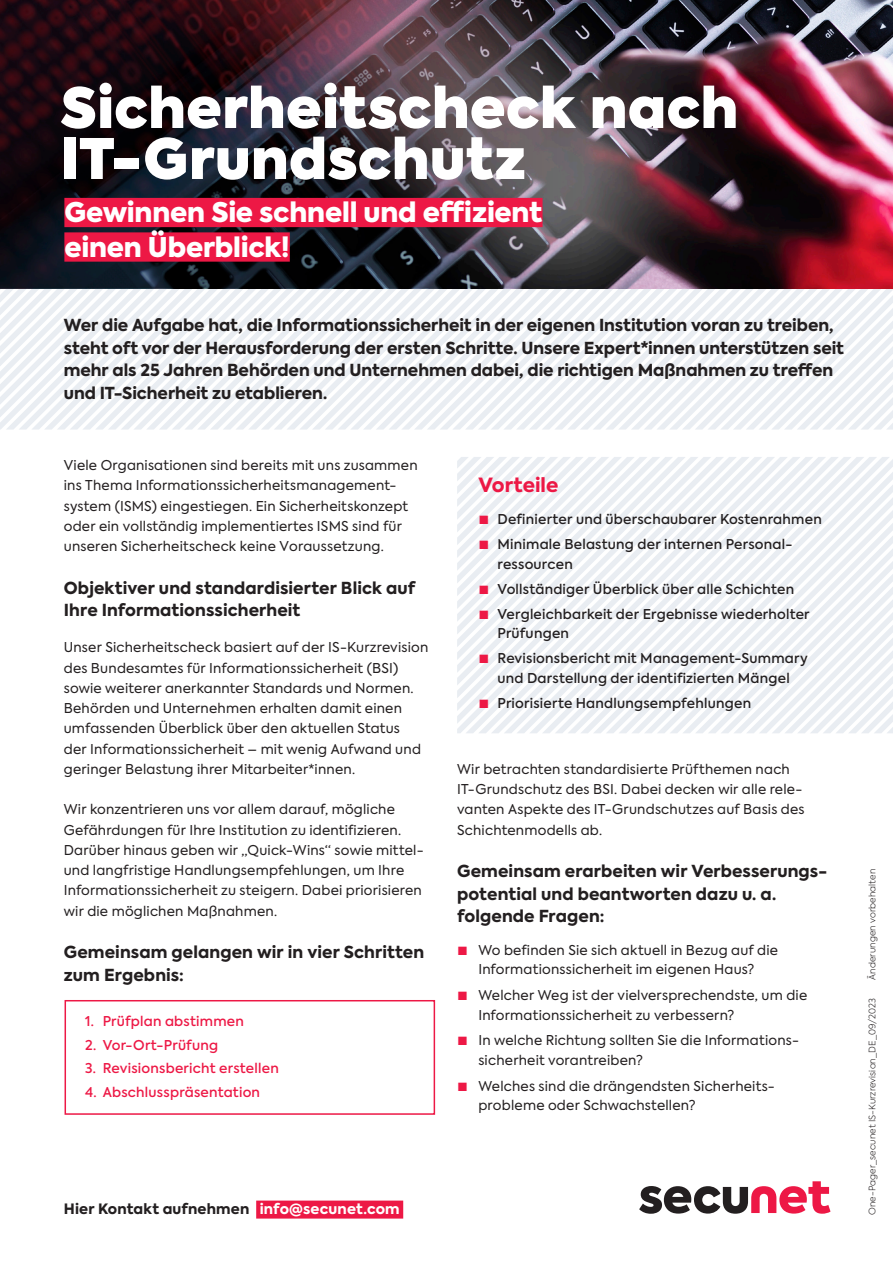
<style>
.page{position:relative;width:893px;height:1263px;background:#fff}
.page>*{position:absolute;margin:0;border:0;box-sizing:border-box;transform-origin:0 0}
.Subline_Versal{font:800 55.5px/51px "Axiforma";letter-spacing:.005em;color:#fff}
.Subline_Versal-2{font:900 27px "Axiforma";letter-spacing:-.005em;color:#fff}
.SL_Axiforma_Fliesstext{font:800 19.5px "Axiforma";letter-spacing:.005em;color:#ed1845}
.Einleitung_Axiforma_11PT{font:800 16.5px/22.5px "Axiforma";color:#231f20}
.Fliesstext_10PT{font:800 14.25px "Axiforma";letter-spacing:.015em;color:#231f20}
.Fliesstext_9_5{font:800 14.25px "Axiforma";letter-spacing:.01em;color:#fff}
.Einleitung_Axiforma_11PT-2{font:13.5px/20.2px "Axiforma";letter-spacing:.015em;color:#231f20}
.t1{font:500 13.5px/19.5px "Axiforma";letter-spacing:.015em;color:#231f20}
.Fliesstext_9{font:13.5px/20.2px "Axiforma";letter-spacing:.015em;color:#231f20}
.Fliesstext_9-2{font:500 13.5px "Axiforma";letter-spacing:.015em;color:#ed1845}
.Tabellen_7_Pt{font:300 9px "Axiforma";letter-spacing:.01em;color:#231f20}
.s1{font-family:"Arial";font-weight:400;font-size:18px;color:#ed1845}
.s2{font-family:"Arial";font-size:18px;color:#ed1845}
</style>
<div class="page">
<div style="left:65px;top:1000px;width:370px;height:115px;background:#fff;border:2px solid #ed1845"></div>
<svg style="left:0;top:288px;width:893px;height:142px"></svg>
<img style="left:674px;top:0;width:219px;height:288px">
<img style="left:0;top:0;width:674px;height:288px">
<div style="left:64px;top:198px;width:479px;height:29px;background:#ed1845"></div>
<div style="left:64px;top:232px;width:226px;height:30px;background:#ed1845"></div>
<svg style="left:639px;top:1181px;width:191px;height:33px"></svg>
<svg style="left:457px;top:457px;width:436px;height:276px"></svg>
<div style="left:256px;top:1200px;width:147px;height:18px;background:#ed1845"></div>
<p class="Subline_Versal" style="left:60px;top:83px;width:679px">Sicherheitscheck nach<br>IT-Grundschutz</p>
<p class="Subline_Versal-2" style="left:64px;top:193px;width:479px">Gewinnen Sie schnell und effizient</p>
<p class="Subline_Versal-2" style="left:64px;top:228px;width:227px">einen Überblick!</p>
<p class="Einleitung_Axiforma_11PT" style="left:64px;top:314px;width:782px">Wer die Aufgabe hat, die Informationssicherheit in der eigenen Institution voran zu treiben, steht oft vor der Herausforderung der ersten Schritte. Unsere Expert*innen unterstützen seit mehr als 25 Jahren Behörden und Unternehmen dabei, die richtigen Maßnahmen zu treffen und IT-Sicherheit zu etablieren.</p>
<p class="Einleitung_Axiforma_11PT-2" style="left:64px;top:455px;width:355px">Viele Organisationen sind bereits mit uns zusammen ins Thema Informationssicherheitsmanagement&shy;system (ISMS) eingestiegen. Ein Sicherheitskonzept oder ein vollständig implementiertes ISMS sind für unseren Sicherheitscheck keine Voraussetzung.</p>
<p class="Einleitung_Axiforma_11PT" style="left:64px;top:577px;width:353px">Objektiver und standardisierter Blick auf<br>Ihre Informationssicherheit</p>
<p class="Einleitung_Axiforma_11PT-2" style="left:64px;top:637px;width:366px">Unser Sicherheitscheck basiert auf der IS-Kurzrevision des Bundesamtes für Informationssicherheit (BSI) sowie weiterer anerkannter Standards und Normen.<br>Behörden und Unternehmen erhalten damit einen umfassenden Überblick über den aktuellen Status<br>der Informationssicherheit – mit wenig Aufwand und geringer Belastung ihrer Mitarbeiter*innen.</p>
<p class="Einleitung_Axiforma_11PT-2" style="left:64px;top:799px;width:361px">Wir konzentrieren uns vor allem darauf, mögliche Gefährdungen für Ihre Institution zu identifizieren.<br>Darüber hinaus geben wir „Quick-Wins“ sowie mittel&shy;und langfristige Handlungsempfehlungen, um Ihre Informationssicherheit zu steigern. Dabei priorisieren wir die möglichen Maßnahmen.</p>
<p class="Einleitung_Axiforma_11PT" style="left:64px;top:941px;width:362px">Gemeinsam gelangen wir in vier Schritten zum Ergebnis:</p>
<p class="Fliesstext_9-2" style="left:85px;top:1012px;width:160px">1. Prüfplan abstimmen</p>
<p class="Fliesstext_9-2" style="left:85px;top:1036px;width:135px">2. Vor-Ort-Prüfung</p>
<p class="Fliesstext_9-2" style="left:85px;top:1060px;width:195px">3. Revisionsbericht erstellen</p>
<p class="Fliesstext_9-2" style="left:85px;top:1083px;width:177px">4. Abschlusspräsentation</p>
<p class="SL_Axiforma_Fliesstext" style="left:478px;top:471px;width:81px">Vorteile</p>
<p class="t1" style="left:478px;top:510px;width:345px"><span class="s1">■</span> Definierter und überschaubarer Kostenrahmen</p>
<p class="t1" style="left:497px;top:535px;width:295px;text-indent:-19px"><span class="s1">■</span> Minimale Belastung der internen Personal&shy;ressourcen</p>
<p class="t1" style="left:478px;top:579px;width:317px"><span class="s1">■</span> Vollständiger Überblick über alle Schichten</p>
<p class="t1" style="left:497px;top:604px;width:314px;text-indent:-19px"><span class="s1">■</span> Vergleichbarkeit der Ergebnisse wiederholter<br>Prüfungen</p>
<p class="t1" style="left:478px;top:649px;width:331px;text-align:center"><span class="s1">■</span> Revisionsbericht mit Management-Summary und Darstellung der identifizierten Mängel</p>
<p class="t1" style="left:478px;top:693px;width:274px"><span class="s1">■</span> Priorisierte Handlungsempfehlungen</p>
<p class="Fliesstext_9" style="left:457px;top:759px;width:349px">Wir betrachten standardisierte Prüfthemen nach IT-Grundschutz des BSI. Dabei decken wir alle rele&shy;vanten Aspekte des IT-Grundschutzes auf Basis des Schichtenmodells ab.</p>
<p class="Einleitung_Axiforma_11PT" style="left:457px;top:860px;width:372px">Gemeinsam erarbeiten wir Verbesserungs&shy;potential und beantworten dazu u. a. folgende Fragen:</p>
<p class="Einleitung_Axiforma_11PT-2" style="left:457px;top:940px;width:322px;line-height:19.5px;text-align:center"><span class="s2">■</span> Wo befinden Sie sich aktuell in Bezug auf die<br>Informationssicherheit im eigenen Haus?</p>
<p class="Einleitung_Axiforma_11PT-2" style="left:478px;top:985px;width:330px;line-height:19.5px;text-indent:-21px"><span class="s2">■</span> Welcher Weg ist der vielversprechendste, um die<br>Informationssicherheit zu verbessern?</p>
<p class="Einleitung_Axiforma_11PT-2" style="left:478px;top:1031px;width:320px;line-height:19.5px;text-indent:-21px"><span class="s2">■</span> In welche Richtung sollten Sie die Informations&shy;sicherheit vorantreiben?</p>
<p class="Einleitung_Axiforma_11PT-2" style="left:478px;top:1076px;width:296px;line-height:19.5px;text-indent:-21px"><span class="s2">■</span> Welches sind die drängendsten Sicherheits&shy;probleme oder Schwachstellen?</p>
<p class="Fliesstext_10PT" style="left:64px;top:1199px;width:187px">Hier Kontakt aufnehmen</p>
<p class="Fliesstext_9_5" style="left:260px;top:1199px;width:141px">info@secunet.com</p>
<p class="Tabellen_7_Pt" style="left:866px;top:980px;width:113px;rotate:-90deg">Änderungen vorbehalten</p>
<p class="Tabellen_7_Pt" style="left:866px;top:1215px;width:219px;rotate:-90deg">One-Pager_secunet IS-Kurzrevision_DE_09/2023</p>
</div>
